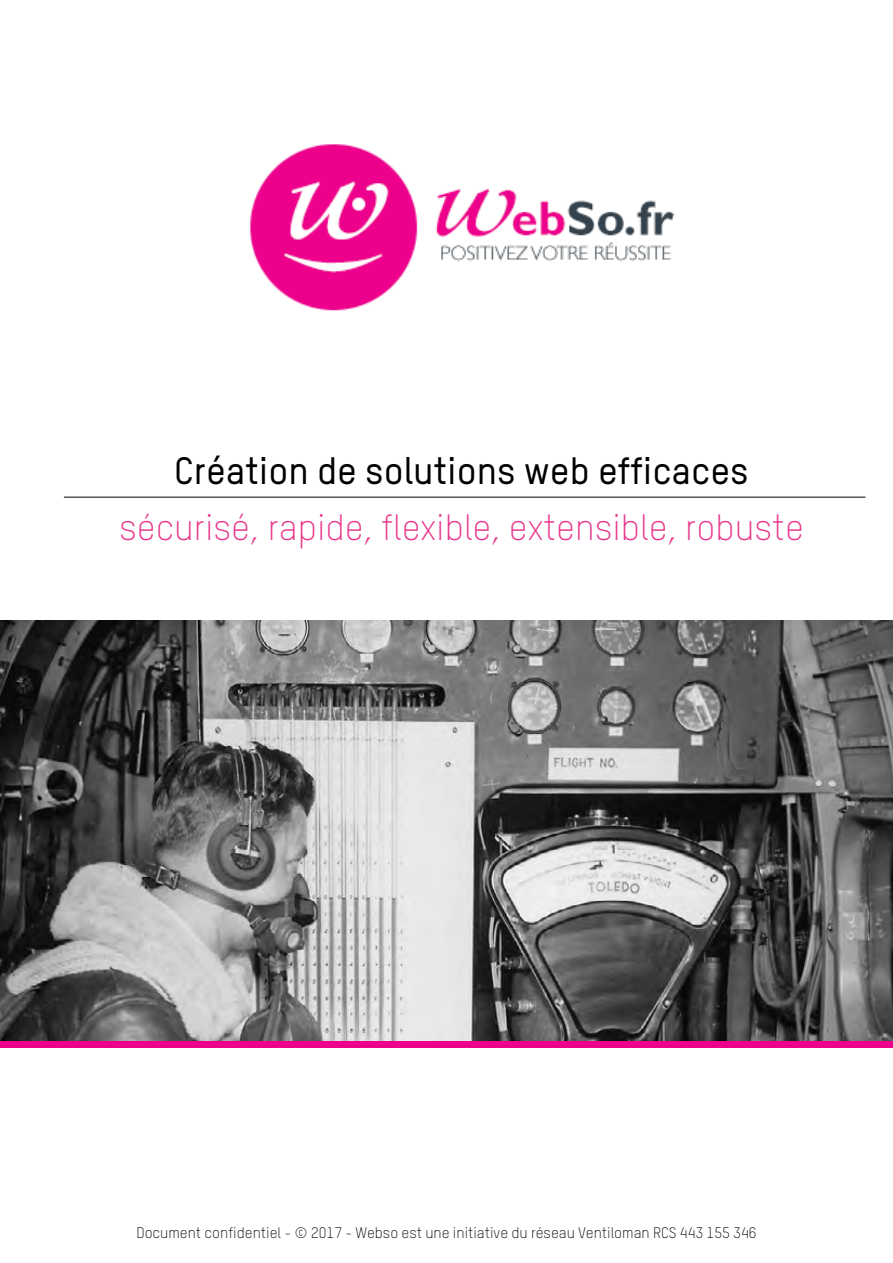
<style>
.page{position:relative;width:893px;height:1263px;background:#fff}
.page>*{position:absolute;margin:0;border:0;box-sizing:border-box;transform-origin:0 0}
.t1{font:500 37.5px "TSTARPRO";color:#000}
.t2{font:300 36px "TSTARPRO";color:#e8378c}
.t3{font:300 15px "TSTARPRO";color:#020203}
</style>
<div class="page">
<img style="left:0;top:621px;width:893px;height:421px">
<hr style="left:64px;top:497px;width:801px;height:1px;background:#000">
<div style="left:0;top:1042px;width:893px;height:6px;background:#ed008c"></div>
<img style="left:250px;top:144px;width:425px;height:167px">
<h1 class="t1" style="left:174px;top:447px;width:576px">Création de solutions web efficaces</h1>
<h2 class="t2" style="left:119px;top:506px;width:686px">sécurisé, rapide, flexible, extensible, robuste</h2>
<p class="t3" style="left:136px;top:1224px;width:622px">Document confidentiel - © 2017 - Webso est une initiative du réseau Ventiloman RCS 443 155 346</p>
</div>
